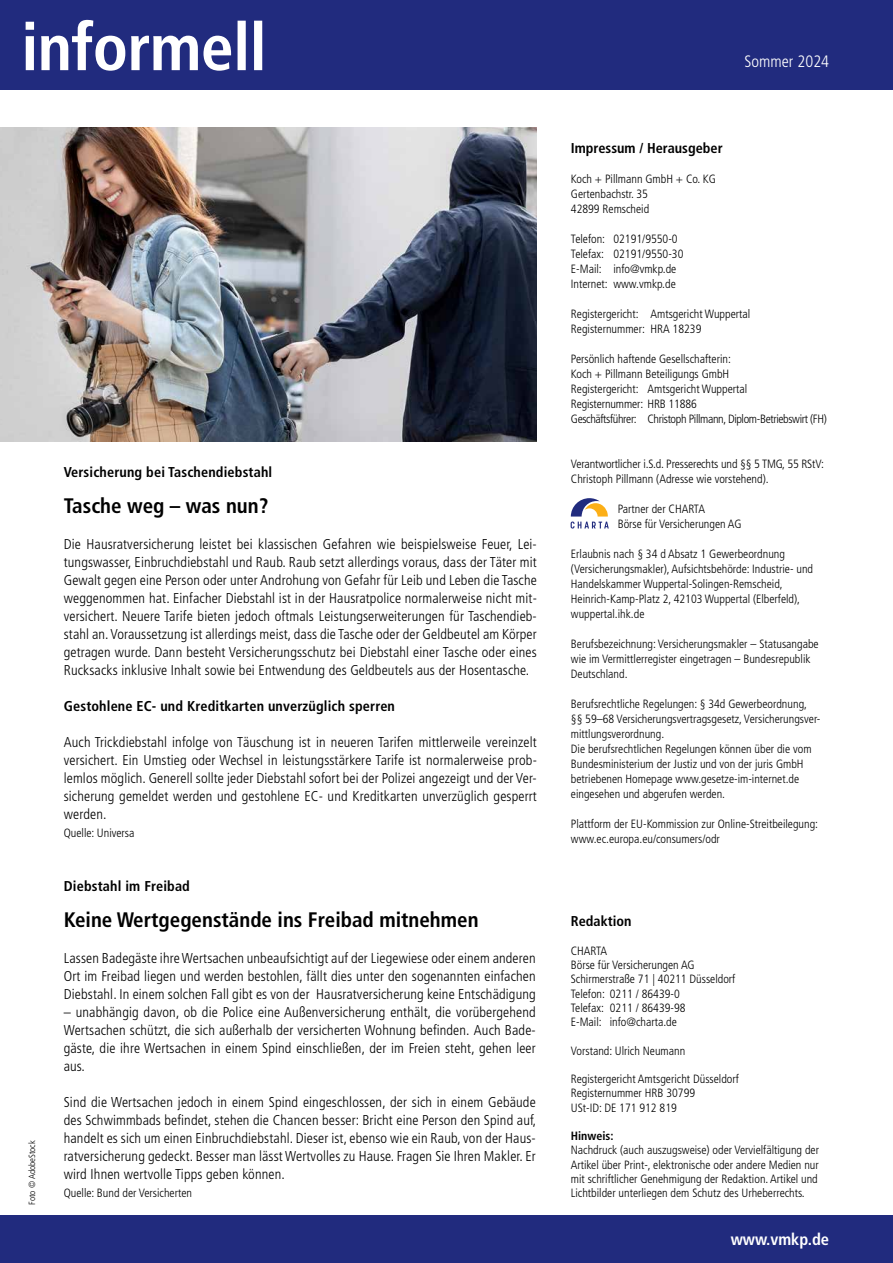
<style>
.page{position:relative;width:893px;height:1263px;background:#fff}
.page>*{position:absolute;margin:0;border:0;box-sizing:border-box;transform-origin:0 0}
.t1{font:700 condensed 21px "Frutiger LT Std";color:#000}
.t2{font:700 condensed 16.5px "Frutiger LT Std";color:#fff}
.t3{font:300 condensed 16.5px "Frutiger LT Std";color:#fff}
.t4{font:300 condensed 14.25px/18px "Frutiger LT Std";letter-spacing:.01em;color:#000;text-align:justify}
.t5{font:700 condensed 14.25px "Frutiger LT Std";letter-spacing:.01em;color:#000}
.t6{font:300 condensed 12px/15px "Frutiger LT Std";color:#000}
.t7{font:700 condensed 12px "Frutiger LT Std";color:#000}
.t8{font:300 condensed 9px "Frutiger LT Std";color:#000}
</style>
<div class="page">
<div style="left:0;top:0;width:893px;height:89px;background:#212b7e"></div>
<svg style="left:26px;top:20px;width:236px;height:51px"></svg>
<img style="left:0;top:128px;width:537px;height:313px">
<svg style="left:571px;top:498px;width:38px;height:31px"></svg>
<div style="left:0;top:1215px;width:893px;height:48px;background:#212b7e"></div>
<p class="t8" style="left:27px;top:1205px;width:66px;rotate:-90deg">Foto © AdobeStock</p>
<p class="t5" style="left:64px;top:464px;width:210px">Versicherung bei Taschendiebstahl</p>
<h1 class="t1" style="left:64px;top:493px;width:206px">Tasche weg – was nun?</h1>
<p class="t4" style="left:64px;top:535px;width:475px">Die Hausratversicherung leistet bei klassischen Gefahren wie beispielsweise Feuer, Lei&shy;tungswasser, Einbruchdiebstahl und Raub. Raub setzt allerdings voraus, dass der Täter mit Gewalt gegen eine Person oder unter Androhung von Gefahr für Leib und Leben die Tasche weggenommen hat. Einfacher Diebstahl ist in der Hausratpolice normalerweise nicht mit&shy;versichert. Neuere Tarife bieten jedoch oftmals Leistungserweiterungen für Taschendieb&shy;stahl an. Voraussetzung ist allerdings meist, dass die Tasche oder der Geldbeutel am Körper getragen wurde. Dann besteht Versicherungsschutz bei Diebstahl einer Tasche oder eines Rucksacks inklusive Inhalt sowie bei Entwendung des Geldbeutels aus der Hosentasche.</p>
<p class="t5" style="left:64px;top:698px;width:333px">Gestohlene EC- und Kreditkarten unverzüglich sperren</p>
<p class="t4" style="left:64px;top:733px;width:475px">Auch Trickdiebstahl infolge von Täuschung ist in neueren Tarifen mittlerweile vereinzelt versichert. Ein Umstieg oder Wechsel in leistungsstärkere Tarife ist normalerweise prob&shy;lemlos möglich. Generell sollte jeder Diebstahl sofort bei der Polizei angezeigt und der Ver&shy;sicherung gemeldet werden und gestohlene EC- und Kreditkarten unverzüglich gesperrt werden.</p>
<p class="t6" style="left:64px;top:826px;width:72px">Quelle: Universa</p>
<p class="t5" style="left:64px;top:878px;width:128px">Diebstahl im Freibad</p>
<h1 class="t1" style="left:64px;top:907px;width:416px">Keine Wertgegenstände ins Freibad mitnehmen</h1>
<p class="t4" style="left:64px;top:949px;width:473px">Lassen Badegäste ihre Wertsachen unbeaufsichtigt auf der Liegewiese oder einem anderen Ort im Freibad liegen und werden bestohlen, fällt dies unter den sogenannten einfachen Diebstahl. In einem solchen Fall gibt es von der Hausratversicherung keine Entschädigung</p>
<p class="t4" style="left:64px;top:1003px;width:474px">– unabhängig davon, ob die Police eine Außenversicherung enthält, die vorübergehend Wertsachen schützt, die sich außerhalb der versicherten Wohnung befinden. Auch Bade&shy;gäste, die ihre Wertsachen in einem Spind einschließen, der im Freien steht, gehen leer aus.</p>
<p class="t4" style="left:64px;top:1093px;width:474px">Sind die Wertsachen jedoch in einem Spind eingeschlossen, der sich in einem Gebäude des Schwimmbads befindet, stehen die Chancen besser: Bricht eine Person den Spind auf, handelt es sich um einen Einbruchdiebstahl. Dieser ist, ebenso wie ein Raub, von der Haus&shy;ratversicherung gedeckt. Besser man lässt Wertvolles zu Hause. Fragen Sie Ihren Makler. Er wird Ihnen wertvolle Tipps geben können.</p>
<p class="t6" style="left:64px;top:1186px;width:130px">Quelle: Bund der Versicherten</p>
<p class="t3" style="left:745px;top:52px;width:86px">Sommer 2024</p>
<p class="t5" style="left:571px;top:140px;width:153px">Impressum / Herausgeber</p>
<p class="t6" style="left:571px;top:172px;width:147px">Koch + Pillmann GmbH + Co. KG<br>Gertenbachstr. 35<br>42899 Remscheid</p>
<p class="t6" style="left:571px;top:232px;width:114px">Telefon: 02191/9550-0<br>Telefax: 02191/9550-30<br>E-Mail: info@vmkp.de<br>Internet: www.vmkp.de</p>
<p class="t6" style="left:571px;top:307px;width:181px">Registergericht: Amtsgericht Wuppertal<br>Registernummer: HRA 18239</p>
<p class="t6" style="left:571px;top:352px;width:257px">Persönlich haftende Gesellschafterin:<br>Koch + Pillmann Beteiligungs GmbH<br>Registergericht: Amtsgericht Wuppertal<br>Registernummer: HRB 11886<br>Geschäftsführer: Christoph Pillmann, Diplom-Betriebswirt (FH)</p>
<p class="t6" style="left:571px;top:457px;width:255px">Verantwortlicher i.S.d. Presserechts und §§ 5 TMG, 55 RStV:<br>Christoph Pillmann (Adresse wie vorstehend).</p>
<p class="t6" style="left:618px;top:502px;width:125px">Partner der CHARTA<br>Börse für Versicherungen AG</p>
<p class="t6" style="left:571px;top:547px;width:244px">Erlaubnis nach § 34 d Absatz 1 Gewerbeordnung (Versicherungsmakler), Aufsichtsbehörde: Industrie- und Handelskammer Wuppertal-Solingen-Remscheid, Heinrich-Kamp-Platz 2, 42103 Wuppertal (Elberfeld), wuppertal.ihk.de</p>
<p class="t6" style="left:571px;top:637px;width:249px">Berufsbezeichnung: Versicherungsmakler – Statusangabe wie im Vermittlerregister eingetragen – Bundesrepublik<br>Deutschland.</p>
<p class="t6" style="left:571px;top:697px;width:251px">Berufsrechtliche Regelungen: § 34d Gewerbeordnung, §§ 59–68 Versicherungsvertragsgesetz, Versicherungsver&shy;mittlungsverordnung.<br>Die berufsrechtlichen Regelungen können über die vom Bundesministerium der Justiz und von der juris GmbH betriebenen Homepage www.gesetze-im-internet.de eingesehen und abgerufen werden.</p>
<p class="t6" style="left:571px;top:817px;width:249px">Plattform der EU-Kommission zur Online-Streitbeilegung: www.ec.europa.eu/consumers/odr</p>
<p class="t5" style="left:571px;top:913px;width:62px">Redaktion</p>
<p class="t6" style="left:571px;top:944px;width:166px;line-height:14.2px">CHARTA<br>Börse für Versicherungen AG<br>Schirmerstraße 71 | 40211 Düsseldorf<br>Telefon: 0211 / 86439-0<br>Telefax: 0211 / 86439-98<br>E-Mail: info@charta.de</p>
<p class="t6" style="left:571px;top:1043px;width:116px">Vorstand: Ulrich Neumann</p>
<p class="t6" style="left:571px;top:1072px;width:170px;line-height:14.2px">Registergericht Amtsgericht Düsseldorf<br>Registernummer HRB 30799<br>USt-ID: DE 171 912 819</p>
<p class="t7" style="left:571px;top:1129px;width:44px">Hinweis:</p>
<p class="t6" style="left:571px;top:1143px;width:250px;line-height:14.2px;text-align:justify">Nachdruck (auch auszugsweise) oder Vervielfältigung der Artikel über Print-, elektronische oder andere Medien nur mit schriftlicher Genehmigung der Redaktion. Artikel und Lichtbilder unterliegen dem Schutz des Urheberrechts.</p>
<p class="t2" style="left:731px;top:1230px;width:100px">www.vmkp.de</p>
</div>
